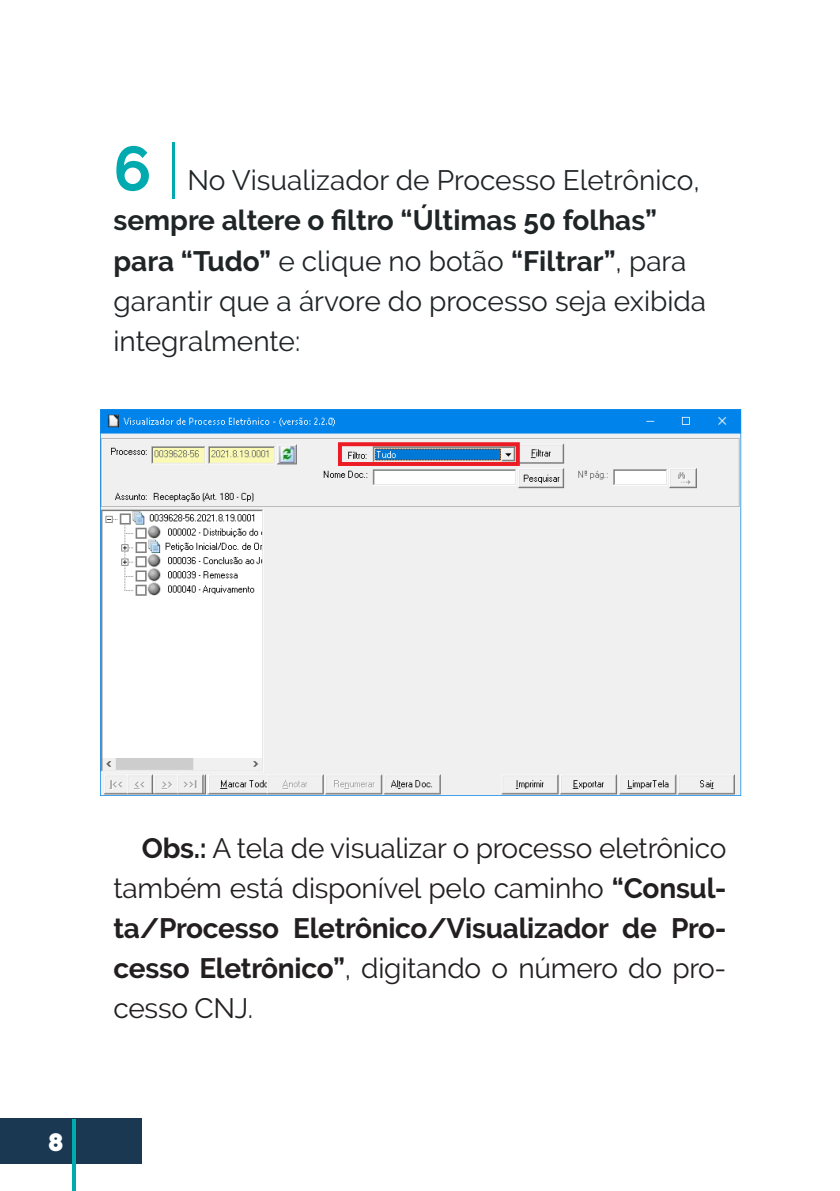
<style>
.page{position:relative;width:840px;height:1191px;background:#fff}
.page>*{position:absolute;margin:0;border:0;box-sizing:border-box;transform-origin:0 0}
.List_Paragraph{font:700 62.4px "Raleway";color:#00aaaf}
.t1{font:28px/40px "Raleway";letter-spacing:-.01em;color:#231f20;text-align:justify}
.List_Paragraph-2{font:28px/40px "Raleway";color:#1f2426}
.t2{font:900 25.2px "Raleway";color:#fff}
.s1{font-weight:300}
.s2{font-weight:700}
</style>
<div class="page">
<div style="left:0;top:1119px;width:142px;height:45px;background:#1b3852"></div>
<hr style="left:72px;top:1119px;width:4px;height:72px;background:#00aaaf">
<img style="left:101px;top:409px;width:639px;height:386px">
<p class="List_Paragraph" style="left:113px;top:133px;width:68px">6 <span class="s1">|</span></p>
<p class="List_Paragraph-2" style="left:113px;top:160px;width:594px;text-indent:74px">No Visualizador de Processo Eletrônico, <span class="s2">sempre altere o filtro “Últimas 50 folhas” para “Tudo”</span> e clique no botão <span class="s2">“Filtrar”</span>, para garantir que a árvore do processo seja exibida integralmente:</p>
<p class="t2" style="left:48px;top:1128px;width:17px">8</p>
<p class="t1" style="left:113px;top:827px;width:614px;text-indent:28px"><span class="s2">Obs.:</span> A tela de visualizar o processo eletrônico também está disponível pelo caminho <span class="s2">“Consul&shy;ta/Processo Eletrônico/Visualizador de Pro&shy;cesso Eletrônico”</span>, digitando o número do pro&shy;cesso CNJ.</p>
</div>
